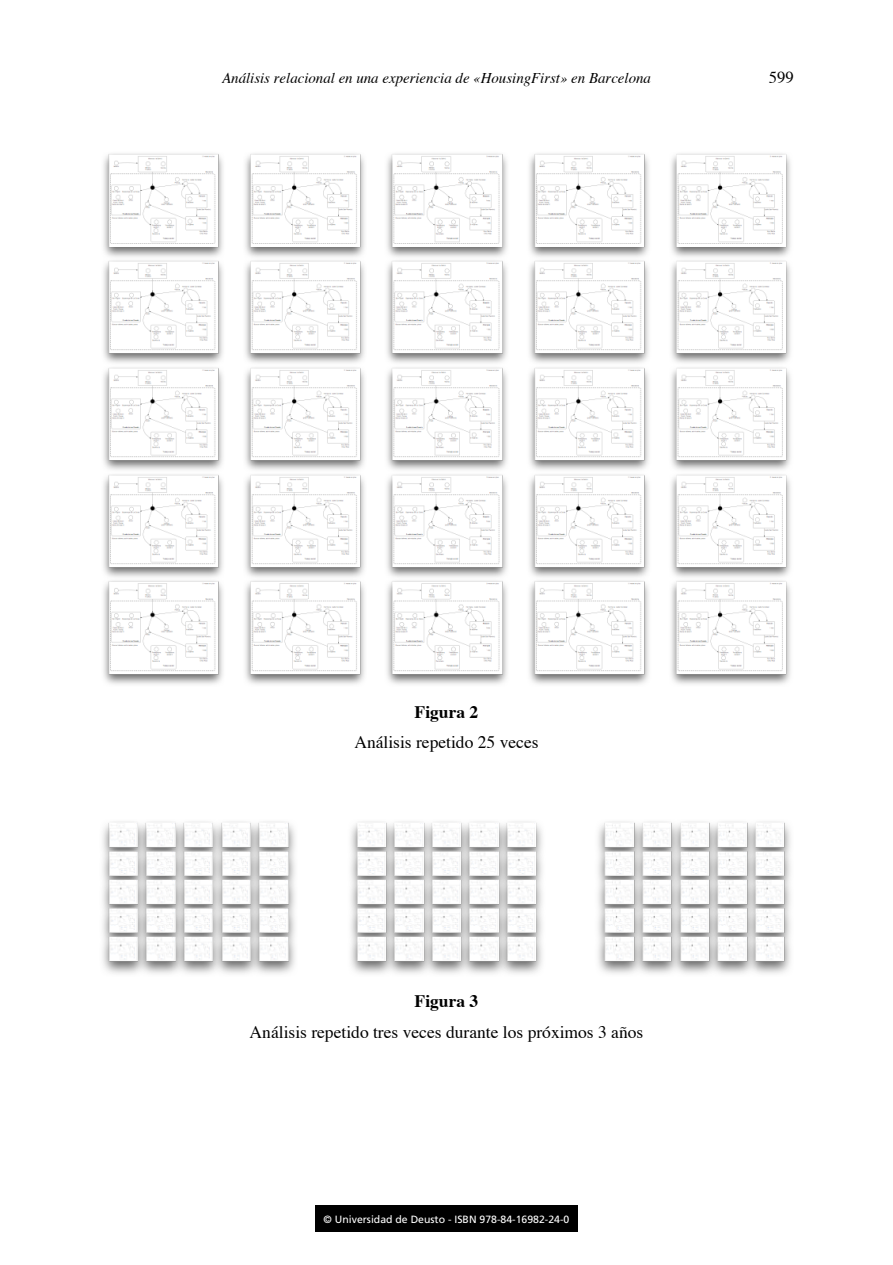
<style>
.page{position:relative;width:893px;height:1265px;background:#fff}
.page>*{position:absolute;margin:0;border:0;box-sizing:border-box;transform-origin:0 0}
.t1{font:17.5px "Times";color:#000}
.t2{font:700 17.5px "Times";color:#000}
.t3{font:16.62px "Times";color:#000}
.t4{font:italic 14.88px "Times";color:#000}
.t5{font:10.5px "Frutiger LT Std";color:#fff}
</style>
<div class="page">
<img style="left:103px;top:153px;width:688px;height:531px">
<img style="left:102px;top:821px;width:689px;height:153px">
<div style="left:315px;top:1205px;width:263px;height:27px;background:#000"></div>
<p class="t4" style="left:222px;top:65px;width:430px">Análisis relacional en una experiencia de «HousingFirst» en Barcelona</p>
<p class="t3" style="left:769px;top:62px;width:26px">599</p>
<p class="t2" style="left:415px;top:695px;width:65px">Figura 2</p>
<p class="t1" style="left:354px;top:726px;width:186px">Análisis repetido 25 veces</p>
<p class="t2" style="left:415px;top:985px;width:65px">Figura 3</p>
<p class="t1" style="left:250px;top:1016px;width:395px">Análisis repetido tres veces durante los próximos 3 años</p>
<p class="t5" style="left:324px;top:1213px;width:247px">© Universidad de Deusto - ISBN 978-84-16982-24-0</p>
</div>
